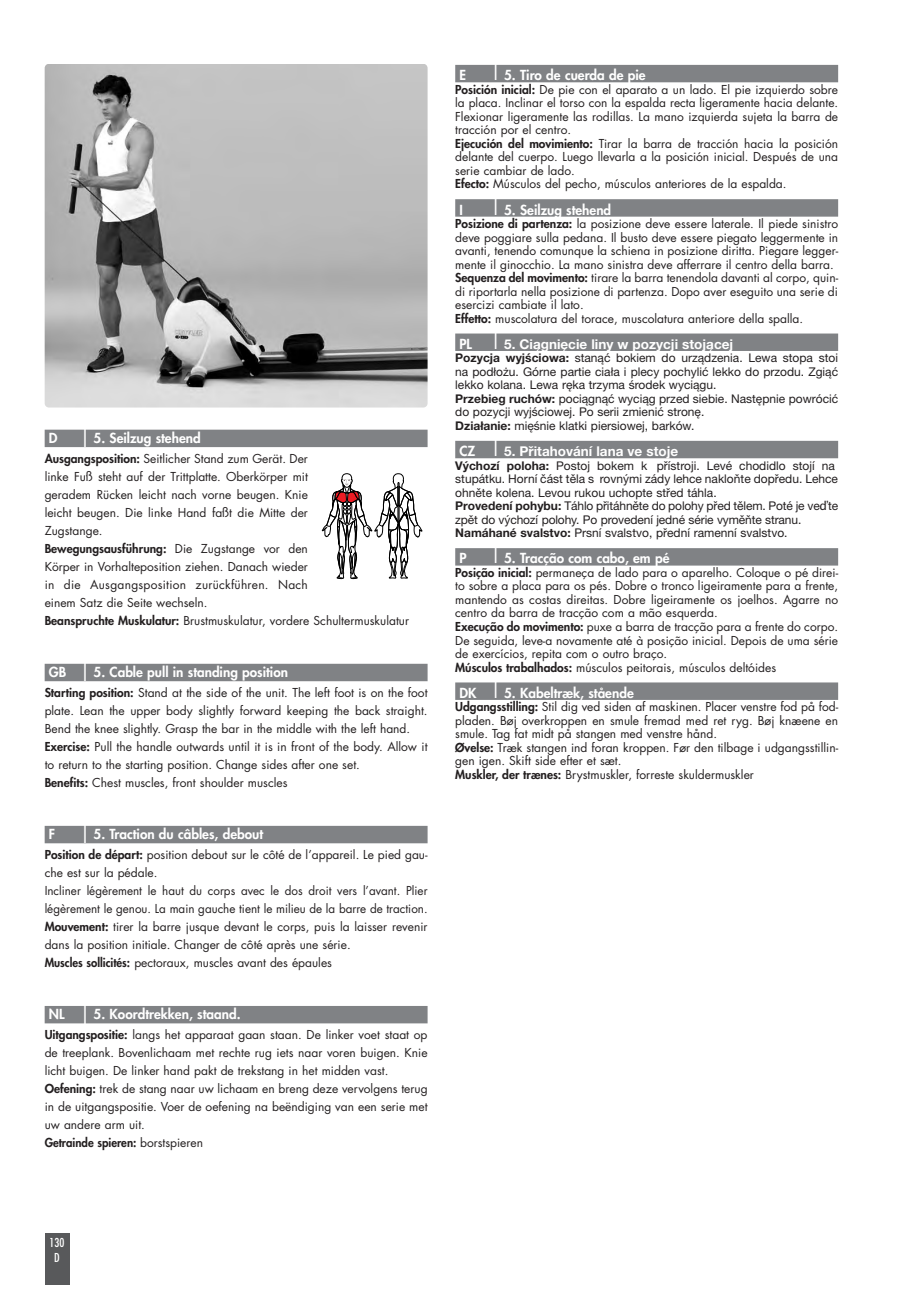
<style>
.page{position:relative;width:919px;height:1289px;background:#fff}
.page>*{position:absolute;margin:0;border:0;box-sizing:border-box;transform-origin:0 0}
.t1{font:800 13.5px "Futura";color:#fff}
.t2{font:700 13.5px "Helvetica Neue East A";color:#fff}
.t3{font:12px/18px "Futura";color:#231f20}
.t4{font:12px/13.5px "Helvetica Neue East A";color:#231f20}
.t5{font:condensed 12px/15.6px "Futura";color:#fff;text-align:center}
.s1{font-size:27px}
.s2{font-weight:800}
.s3{font-family:"Futura";font-weight:800}
.s4{font-family:"Futura";font-weight:800;font-size:27px}
.s5{font-weight:700}
.s6{font-family:"Lucida Grande"}
</style>
<div class="page">
<div style="left:45px;top:1233px;width:24px;height:51px;background:#58595b"></div>
<div style="left:45px;top:429px;width:382px;height:18px;background:#808285"></div>
<div style="left:45px;top:663px;width:382px;height:18px;background:#808285"></div>
<div style="left:45px;top:825px;width:382px;height:18px;background:#808285"></div>
<div style="left:45px;top:1005px;width:382px;height:18px;background:#808285"></div>
<img style="left:45px;top:64px;width:382px;height:343px;border-radius:4px">
<svg style="left:321px;top:473px;width:101px;height:107px"></svg>
<div style="left:455px;top:65px;width:383px;height:17px;background:#808285"></div>
<div style="left:455px;top:199px;width:383px;height:18px;background:#808285"></div>
<div style="left:455px;top:333px;width:383px;height:18px;background:#808285"></div>
<div style="left:455px;top:441px;width:383px;height:17px;background:#808285"></div>
<div style="left:455px;top:548px;width:383px;height:17px;background:#808285"></div>
<div style="left:455px;top:682px;width:383px;height:18px;background:#808285"></div>
<p class="t1" style="left:49px;top:431px;width:153px">D <span class="s1">l</span> 5. Seilzug stehend</p>
<p class="t3" style="left:45px;top:450px;width:366px"><span class="s2">Ausgangsposition:</span> Seitlicher Stand zum Gerät. Der<br>linke Fuß steht auf der Trittplatte. Oberkörper mit<br>geradem Rücken leicht nach vorne beugen. Knie<br>leicht beugen. Die linke Hand faßt die Mitte der<br>Zug stange.<br><span class="s2">Bewegungsausführung:</span> Die Zugstange vor den<br>Körper in Vorhalteposition ziehen. Danach wieder<br>in die Ausgangsposition zurückführen. Nach<br>einem Satz die Seite wechseln.<br><span class="s2">Beanspruchte Muskulatur:</span> Brustmuskulatur, vordere Schultermus kulatur</p>
<p class="t1" style="left:49px;top:665px;width:240px">GB <span class="s1">l</span> 5. Cable pull in standing position</p>
<p class="t3" style="left:45px;top:684px;width:384px"><span class="s2">Starting position:</span> Stand at the side of the unit. The left foot is on the foot plate. Lean the upper body slightly forward keeping the back straight.<br>Bend the knee slightly. Grasp the bar in the middle with the left hand.<br><span class="s2">Exercise:</span> Pull the handle outwards until it is in front of the body. Allow it to return to the starting position. Change sides after one set.<br><span class="s2">Benefits:</span> Chest muscles, front shoulder muscles</p>
<p class="t1" style="left:49px;top:827px;width:216px">F <span class="s1">l</span> 5. Traction du câbles, debout</p>
<p class="t3" style="left:45px;top:846px;width:384px"><span class="s2">Position de départ:</span> position debout sur le côté de l’appareil. Le pied gau&shy;che est sur la pédale.<br>Incliner légèrement le haut du corps avec le dos droit vers l’avant. Plier légèrement le genou. La main gauche tient le milieu de la barre de traction.<br><span class="s2">Mouvement:</span> tirer la barre jusque devant le corps, puis la laisser revenir dans la position initiale. Changer de côté après une série.<br><span class="s2">Muscles sollicités:</span> pectoraux, muscles avant des épaules</p>
<p class="t1" style="left:49px;top:1007px;width:193px">NL <span class="s1">l</span> 5. Koordtrekken, staand.</p>
<p class="t3" style="left:45px;top:1026px;width:384px"><span class="s2">Uitgangspositie:</span> langs het apparaat gaan staan. De linker voet staat op de treeplank. Bovenlichaam met rechte rug iets naar voren buigen. Knie licht buigen. De linker hand pakt de trekstang in het midden vast.<br><span class="s2">Oefening:</span> trek de stang naar uw lichaam en breng deze vervolgens terug in de uitgangspositie. Voer de oefening na beëndiging van een serie met uw andere arm uit.<br><span class="s2">Getrainde spieren:</span> borstspieren</p>
<p class="t1" style="left:459px;top:69px;width:188px">E <span class="s1">l</span> 5. Tiro de cuerda de pie</p>
<p class="t3" style="left:455px;top:84px;width:384px;line-height:13.5px"><span class="s2">Posición inicial:</span> De pie con el aparato a un lado. El pie izquierdo sobre la placa. Inclinar el torso con la espalda recta ligeramente hacia delante.<br>Flexionar ligeramente las rodillas. La mano izquierda sujeta la barra de tracción por el centro.<br><span class="s2">Ejecución del movimiento:</span> Tirar la barra de tracción hacia la posición delante del cuerpo. Luego llevarla a la posición inicial. Después de una serie cambiar de lado.<br><span class="s2">Efecto:</span> Músculos del pecho, músculos anteriores de la espalda.</p>
<p class="t1" style="left:459px;top:203px;width:153px">I <span class="s1">l</span> 5. Seilzug stehend</p>
<p class="t3" style="left:455px;top:218px;width:384px;line-height:13.5px"><span class="s2">Posizione di partenza:</span> la posizione deve essere laterale. Il piede sinistro deve poggiare sulla pedana. Il busto deve essere piegato leggermente in avanti, tenendo comunque la schiena in posizione diritta. Piegare legger&shy;mente il ginocchio. La mano sinistra deve afferrare il centro della barra.<br><span class="s2">Sequenza del movimento:</span> tirare la barra tenendola davanti al corpo, quin&shy;di riportarla nella posizione di partenza. Dopo aver eseguito una serie di esercizi cambiate il lato.<br><span class="s2">Effetto:</span> muscolatura del torace, muscolatura anteriore della spalla.</p>
<p class="t2" style="left:459px;top:339px;width:275px"><span class="s3">PL</span> <span class="s4">l</span> 5. Ciągnięcie liny w pozycji stojącej</p>
<p class="t4" style="left:455px;top:352px;width:384px"><span class="s5">Pozycja wyjściowa:</span> stanąć bokiem do urządzenia. Lewa stopa stoi na podłożu. Górne partie ciała i plecy pochylić lekko do przodu. Zgiąć lekko kolana. Lewa ręka trzyma środek wyciągu.<br><span class="s5">Przebieg ruchów:</span> pociągnąć wyciąg przed siebie. Następnie powrócić do pozycji wyjściowej. Po serii zmienić stronę.<br><span class="s5">Działanie:</span> mięśnie klatki piersiowej, barków.</p>
<p class="t2" style="left:459px;top:446px;width:220px"><span class="s3">CZ</span> <span class="s4">l</span> 5. Přitahování lana ve stoje</p>
<p class="t4" style="left:455px;top:460px;width:384px"><span class="s5">Výchozí poloha:</span> Postoj bokem k přístroji. Levé chodidlo stojí na stupátku. Horní část těla s rovnými zády lehce nakloňte dopředu. Lehce ohněte kolena. Levou rukou uchopte střed táhla.<br><span class="s5">Provedení pohybu:</span> Táhlo přitáhněte do polohy před tělem. Poté je ve<span class="s6">-</span>te zpět do výchozí polohy. Po provedení jedné série vyměňte stranu.<br><span class="s5">Namáhané svalstvo:</span> Prsní svalstvo, přední ramenní svalstvo.</p>
<p class="t1" style="left:459px;top:552px;width:211px">P <span class="s1">l</span> 5. Tracção com cabo, em pé</p>
<p class="t3" style="left:455px;top:567px;width:384px;line-height:13.5px"><span class="s2">Posição inicial:</span> permaneça de lado para o aparelho. Coloque o pé direi&shy;to sobre a placa para os pés. Dobre o tronco ligeiramente para a frente, mantendo as costas direitas. Dobre ligeiramente os joelhos. Agarre no centro da barra de tracção com a mão esquerda.<br><span class="s2">Execução do movimento:</span> puxe a barra de tracção para a frente do corpo.<br>De seguida, leve-a novamente até à posição inicial. Depois de uma série de exercícios, repita com o outro braço.<br><span class="s2">Músculos trabalhados:</span> músculos peitorais, músculos deltóides</p>
<p class="t1" style="left:459px;top:686px;width:176px">DK <span class="s1">l</span> 5. Kabeltræk, stående</p>
<p class="t3" style="left:455px;top:701px;width:384px;line-height:13.5px"><span class="s2">Udgangsstilling:</span> Stil dig ved siden af maskinen. Placer venstre fod på fod&shy;pladen. Bøj overkroppen en smule fremad med ret ryg. Bøj knæene en smule. Tag fat midt på stangen med venstre hånd.<br><span class="s2">Øvelse:</span> Træk stangen ind foran kroppen. Før den tilbage i udgangsstillin&shy;gen igen. Skift side efter et sæt.<br><span class="s2">Muskler, der trænes:</span> Brystmuskler, forreste skuldermuskler</p>
<p class="t5" style="left:50px;top:1235px;width:16px">130<br>D</p>
</div>
